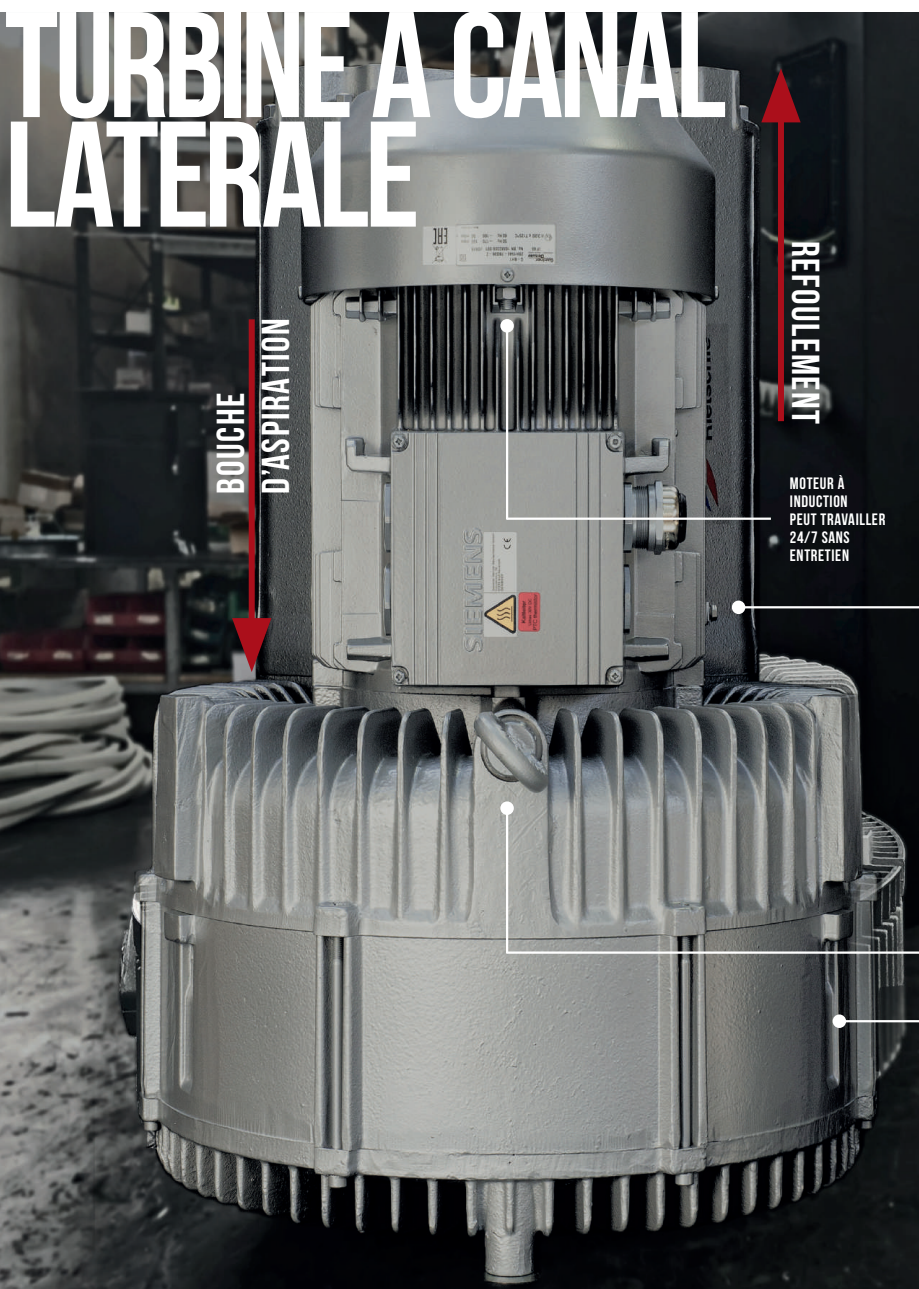
<style>
.page{position:relative;width:919px;height:1289px;background:#fff}
.page>*{position:absolute;margin:0;border:0;box-sizing:border-box;transform-origin:0 0}
.t1{font:700 150px/109.5px "Bebas Neue";letter-spacing:-.03em;color:#fff}
.t2{font:700 39px/45px "Bebas Neue";letter-spacing:.04em;color:#fff}
.t3{font:700 16.5px/18px "Bebas Neue";letter-spacing:.04em;color:#fff}
</style>
<div class="page">
<img style="left:0;top:13px;width:918px;height:1275px">
<hr style="left:738px;top:606px;width:180px;height:2px;background:#fff">
<div style="left:731px;top:600px;width:14px;height:14px;background:#fff;border-radius:50%"></div>
<hr style="left:506px;top:517px;width:264px;height:3px;background:#fff">
<hr style="left:506px;top:951px;width:412px;height:2px;background:#fff">
<div style="left:249px;top:319px;width:6px;height:320px;background:#ab0f1b"></div>
<svg style="left:232px;top:618px;width:39px;height:54px;background:#72242c"></svg>
<div style="left:777px;top:101px;width:6px;height:320px;background:#ab0f1b"></div>
<svg style="left:761px;top:68px;width:39px;height:54px;background:#5e131b"></svg>
<hr style="left:506px;top:326px;width:2px;height:193px;background:#fff">
<div style="left:500px;top:319px;width:14px;height:13px;background:#fff;border-radius:50%"></div>
<hr style="left:506px;top:808px;width:2px;height:145px;background:#fff">
<div style="left:500px;top:801px;width:14px;height:14px;background:#fff;border-radius:50%"></div>
<hr style="left:839px;top:1020px;width:79px;height:2px;background:#fff">
<div style="left:832px;top:1014px;width:14px;height:13px;background:#fff;border-radius:50%"></div>
<h1 class="t1" style="left:5px;top:9px;width:723px">TURBINE À CANAL<br>LATÉRALE</h1>
<h2 class="t2" style="left:208px;top:493px;width:177px;rotate:-90deg">BOUCHE<br>D’ASPIRATION</h2>
<h2 class="t2" style="left:828px;top:240px;width:185px;rotate:90deg">REFOULEMENT</h2>
<p class="t3" style="left:789px;top:474px;width:97px">MOTEUR À<br>INDUCTION<br>PEUT TRAVAILLER<br>24/7 SANS<br>ENTRETIEN</p>
</div>
